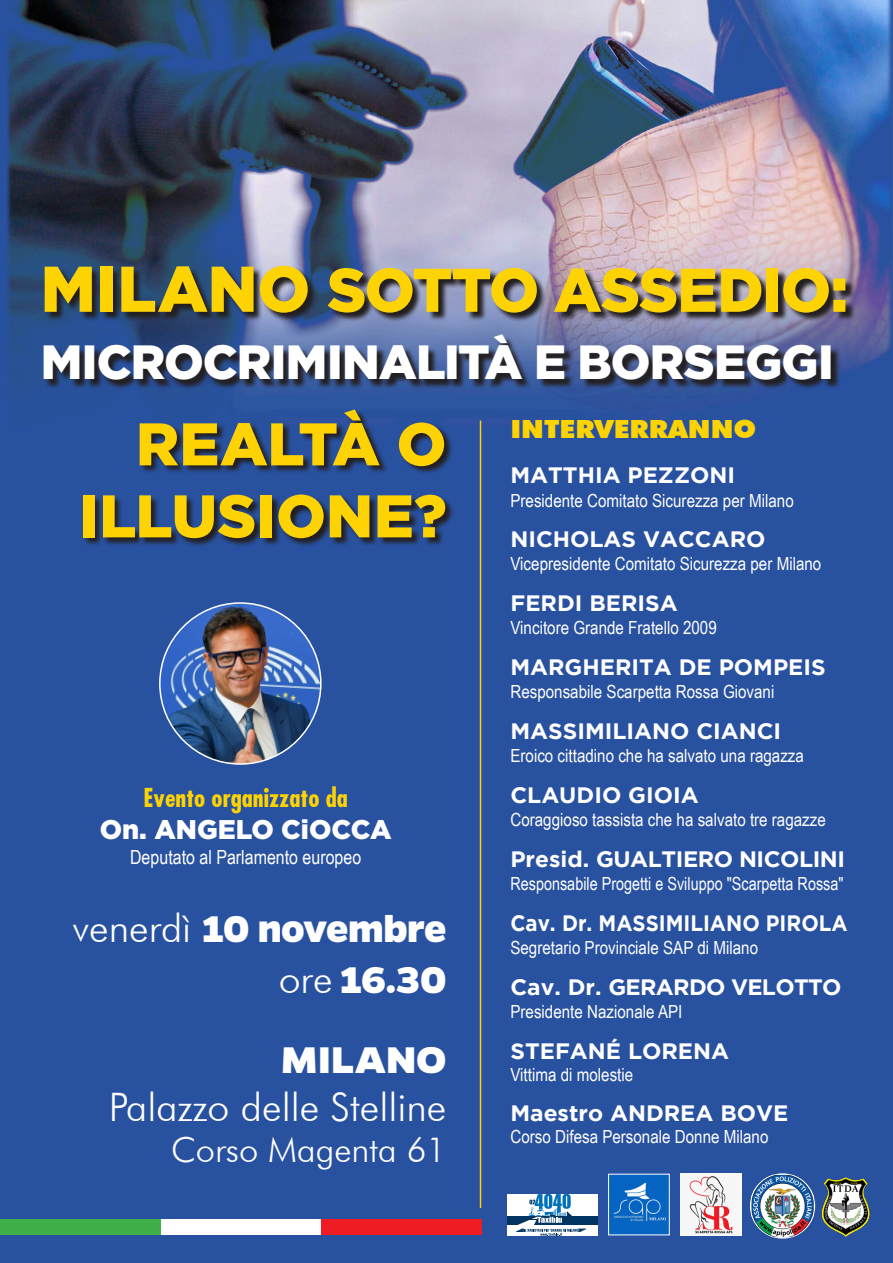
<style>
.page{position:relative;width:893px;height:1263px;background:#fff}
.page>*{position:absolute;margin:0;border:0;box-sizing:border-box;transform-origin:0 0}
.t1{font:900 61.5px "Gotham";letter-spacing:-.02em;color:#fed304}
.t2{font:900 60px/72px "Gotham";color:#fed304;text-align:right}
.t3{font:900 48px "Gotham";letter-spacing:-.02em;color:#fff}
.t4{font:42.15px "Gentona Extra Bold DEMO";letter-spacing:-.01em;color:#fff}
.t5{font:42.15px "Gentona Extra Bold DEMO";letter-spacing:-.01em;color:#fff;scale:1.05 1}
.t6{font:300 39.3px "Futura BT";color:#fff}
.t7{font:300 34.5px "Futura BT";color:#fff}
.t8{font:900 27px "Gotham";color:#fff}
.t9{font:700 condensed 25.5px "Futura";color:#fed304}
.t10{font:900 25.05px "Futura BT";color:#fed304;scale:1.07 1}
.t11{font:700 22.2px "Gotham";color:#fff}
.t12{font:700 22.2px "Gotham";color:#fff;scale:.92 1}
.t13{font:700 22.2px "Gotham";letter-spacing:-.02em;color:#fff}
.t14{font:700 22.2px "Gotham";letter-spacing:-.03em;color:#fff}
.t15{font:19.5px "Arial Narrow";color:#fff}
.t16{font:18.15px "Arial Narrow";color:#fff}
.s1{font-size:64.5px}
.s2{font-family:"Futura BT";font-weight:300;font-size:39.3px}
.s3{font-family:"Futura";font-weight:700;font-stretch:condensed}
</style>
<div class="page">
<img style="left:0;top:0;width:893px;height:1263px">
<img style="left:44px;top:266px;width:811px;height:124px">
<svg style="left:83px;top:410px;width:371px;height:137px;background:#264077"></svg>
<div style="left:1px;top:1219px;width:160px;height:15px;background:#40ae49"></div>
<div style="left:161px;top:1219px;width:160px;height:15px;background:#fff"></div>
<div style="left:321px;top:1219px;width:160px;height:15px;background:#ee1d23"></div>
<hr style="left:480px;top:420px;width:1px;height:788px;background:#fed304">
<img style="left:160px;top:603px;width:161px;height:161px;border-radius:80px">
<img style="left:680px;top:1174px;width:62px;height:61px">
<img style="left:610px;top:1176px;width:58px;height:57px">
<div style="left:608px;top:1174px;width:62px;height:61px;border:1px solid #fff"></div>
<div style="left:507px;top:1194px;width:91px;height:42px;background:#fff"></div>
<div style="left:507px;top:1216px;width:91px;height:8px;background:#003562"></div>
<svg style="left:516px;top:1194px;width:70px;height:42px"></svg>
<img style="left:751px;top:1175px;width:124px;height:62px">
<p class="t1" style="left:41px;top:254px;width:809px"><span class="s1">MILANO</span> SOTTO ASSEDIO:</p>
<p class="t3" style="left:41px;top:335px;width:794px">MICROCRIMINALITÀ E BORSEGGI</p>
<p class="t2" style="left:79px;top:407px;width:369px">REALTÀ O<br>ILLUSIONE?</p>
<p class="t9" style="left:143px;top:781px;width:206px">Evento organizzato da</p>
<p class="t8" style="left:100px;top:814px;width:294px">On. ANGELO CiOCCA</p>
<p class="t15" style="left:130px;top:843px;width:233px">Deputato al Parlamento europeo</p>
<p class="t4" style="left:72px;top:912px;width:376px"><span class="s2">venerdì</span> 10 novembre</p>
<p class="t4" style="left:279px;top:962px;width:169px"><span class="s2">ore</span> 16<span class="s3">.</span>30</p>
<p class="t5" style="left:281px;top:1043px;width:159px">MILANO</p>
<p class="t6" style="left:109px;top:1083px;width:339px">Palazzo delle Stelline</p>
<p class="t7" style="left:171px;top:1129px;width:277px">Corso Magenta 61</p>
<p class="t10" style="left:510px;top:414px;width:231px">INTERVERRANNO</p>
<p class="t11" style="left:510px;top:462px;width:226px">MATTHIA PEZZONI</p>
<p class="t16" style="left:510px;top:487px;width:285px">Presidente Comitato Sicurezza per Milano</p>
<p class="t11" style="left:510px;top:526px;width:257px">NICHOLAS VACCARO</p>
<p class="t16" style="left:510px;top:551px;width:312px">Vicepresidente Comitato Sicurezza per Milano</p>
<p class="t11" style="left:510px;top:590px;width:169px">FERDI BERISA</p>
<p class="t16" style="left:510px;top:615px;width:208px">Vincitore Grande Fratello 2009</p>
<p class="t11" style="left:510px;top:654px;width:317px">MARGHERITA DE POMPEIS</p>
<p class="t16" style="left:510px;top:679px;width:265px">Responsabile Scarpetta Rossa Giovani</p>
<p class="t11" style="left:510px;top:718px;width:272px">MASSIMILIANO CIANCI</p>
<p class="t16" style="left:510px;top:743px;width:295px">Eroico cittadino che ha salvato una ragazza</p>
<p class="t11" style="left:510px;top:782px;width:190px">CLAUDIO GIOIA</p>
<p class="t16" style="left:510px;top:807px;width:317px">Coraggioso tassista che ha salvato tre ragazze</p>
<p class="t13" style="left:510px;top:846px;width:336px">Presid. GUALTIERO NICOLINI</p>
<p class="t16" style="left:510px;top:871px;width:335px">Responsabile Progetti e Sviluppo "Scarpetta Rossa"</p>
<p class="t12" style="left:510px;top:910px;width:368px">Cav. Dr. MASSIMILIANO PIROLA</p>
<p class="t16" style="left:510px;top:934px;width:249px">Segretario Provinciale SAP di Milano</p>
<p class="t14" style="left:510px;top:974px;width:333px">Cav. Dr. GERARDO VELOTTO</p>
<p class="t16" style="left:510px;top:998px;width:174px">Presidente Nazionale API</p>
<p class="t11" style="left:510px;top:1038px;width:220px">STEFANÉ LORENA</p>
<p class="t16" style="left:510px;top:1061px;width:124px">Vittima di molestie</p>
<p class="t11" style="left:510px;top:1100px;width:280px">Maestro ANDREA BOVE</p>
<p class="t16" style="left:510px;top:1123px;width:260px">Corso Difesa Personale Donne Milano</p>
</div>
